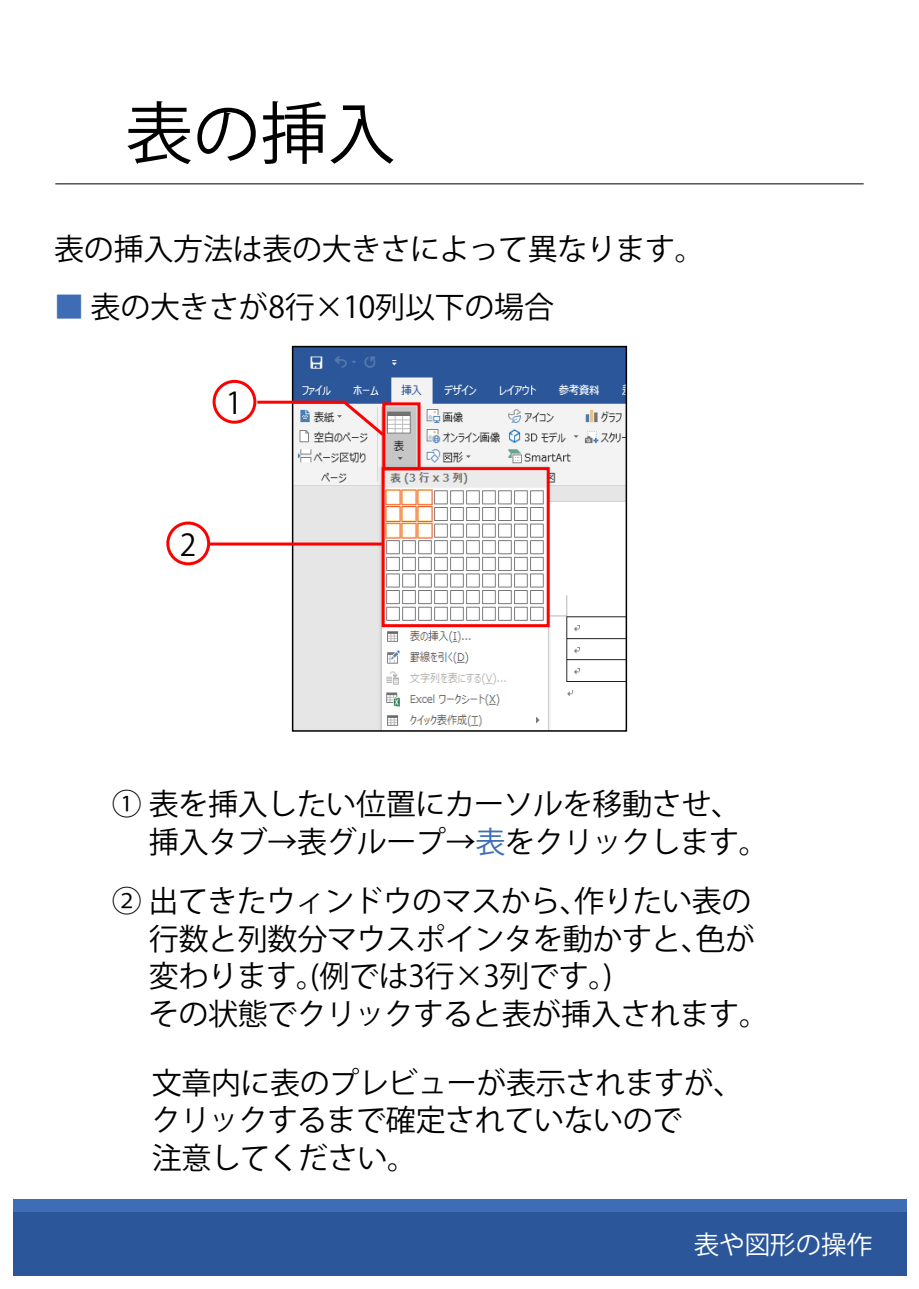
<style>
.page{position:relative;width:919px;height:1289px;background:#fff}
.page>*{position:absolute;margin:0;border:0;box-sizing:border-box;transform-origin:0 0}
.t1{font:67.5px "Koz Go Pr 6 N";color:#000}
.t2{font:30px/37.5px "Koz Go Pr 6 N";letter-spacing:-.015em;color:#000}
.t3{font:25.5px "Koz Go Pr 6 N";color:#fff}
.s1{color:#3e6db5}
</style>
<div class="page">
<img style="left:295px;top:349px;width:329px;height:379px">
<div style="left:292px;top:346px;width:335px;height:385px;border:2px solid #000"></div>
<div style="left:13px;top:1199px;width:893px;height:77px;background:#3e6db5"></div>
<hr style="left:55px;top:183px;width:808px;height:1px;background:#231815">
<div style="left:13px;top:1212px;width:893px;height:64px;background:#2b579a"></div>
<div style="left:382px;top:402px;width:38px;height:68px;border:3px solid #f00"></div>
<div style="left:381px;top:467px;width:168px;height:160px;border:3px solid #f00"></div>
<div style="left:212px;top:380px;width:44px;height:43px;border:3px solid #f00;border-radius:50%"></div>
<div style="left:166px;top:521px;width:44px;height:44px;border:3px solid #f00;border-radius:50%"></div>
<svg style="left:254px;top:399px;width:133px;height:40px"></svg>
<hr style="left:209px;top:542px;width:174px;height:3px;background:#f00">
<h1 class="t1" style="left:125px;top:95px;width:272px">表の挿入</h1>
<p class="t2" style="left:54px;top:231px;width:652px">表の挿入方法は表の大きさによって異なります。</p>
<p class="t2" style="left:54px;top:289px;width:501px"><span class="s1">■</span> 表の大きさが8行×10列以下の場合</p>
<p class="t2" style="left:226px;top:385px;width:18px">1</p>
<p class="t2" style="left:180px;top:526px;width:18px">2</p>
<p class="t2" style="left:112px;top:786px;width:658px">① 表を挿入したい位置にカーソルを移動させ、　 挿入タブ→表グループ→<span class="s1">表</span>をクリックします。</p>
<p class="t2" style="left:112px;top:882px;width:658px">② 出てきたウィンドウのマスから、作りたい表の　 行数と列数分マウスポインタを動かすと、色が　 変わります。(例では3行×3列です。)<br>　 その状態でクリックすると表が挿入されます。</p>
<p class="t2" style="left:151px;top:1064px;width:593px">文章内に表のプレビューが表示されますが、クリックするまで確定されていないので<br>注意してください。</p>
<p class="t3" style="left:693px;top:1230px;width:180px">表や図形の操作</p>
</div>
